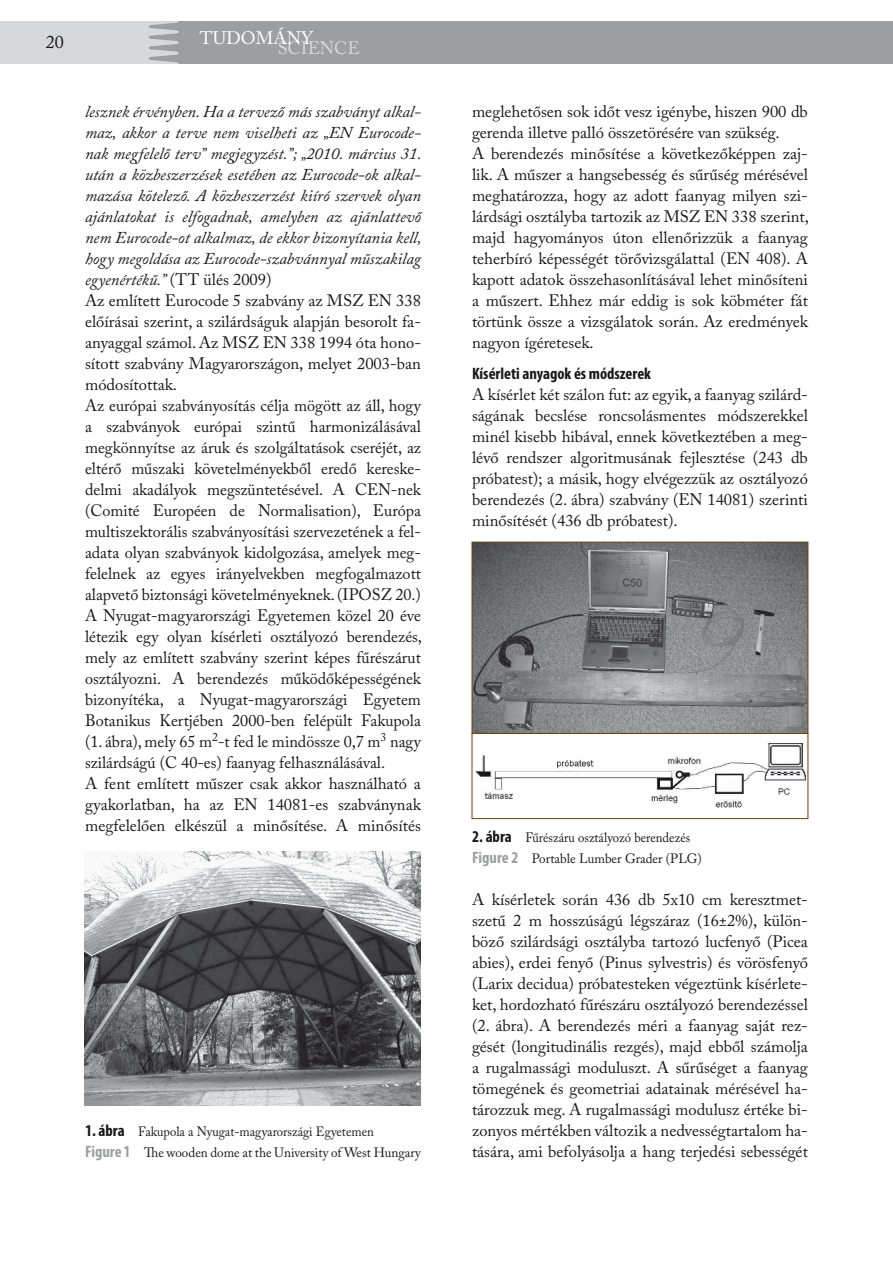
<style>
.page{position:relative;width:893px;height:1263px;background:#fff}
.page>*{position:absolute;margin:0;border:0;box-sizing:border-box;transform-origin:0 0}
.t1{font:18px "Adobe Caslon Pro";color:#fff}
.t2{font:18px "Adobe Caslon Pro";color:#1a171c}
.t3{font:16.5px/21px "Adobe Caslon Pro";color:#1a171c}
.t4{font:700 condensed 16.5px "Myriad Pro";color:#1a171c}
.t5{font:13.5px/21px "Adobe Caslon Pro";color:#1a171c;scale:.94 1}
.s1{font-style:italic}
.s2{font-family:"Myriad Pro";font-weight:700;font-stretch:condensed;font-size:16.5px}
.s3{font-family:"Myriad Pro";font-weight:700;font-stretch:condensed;font-size:16.5px;color:#9d9ea0}
</style>
<div class="page">
<div style="left:0;top:21px;width:893px;height:43px;background:#9d9ea0"></div>
<svg style="left:0;top:21px;width:179px;height:43px;background:#d2d3d4"></svg>
<img style="left:85px;top:851px;width:336px;height:254px">
<img style="left:474px;top:544px;width:332px;height:188px">
<div style="left:472px;top:542px;width:336px;height:192px;border:1px solid #694212"></div>
<img style="left:475px;top:742px;width:331px;height:66px">
<div style="left:472px;top:733px;width:336px;height:86px;border:1px solid #694212"></div>
<p class="t1" style="left:200px;top:28px;width:115px">TUDOMÁNY</p>
<p class="t2" style="left:46px;top:31px;width:19px">20</p>
<p class="t1" style="left:278px;top:37px;width:84px">SCIENCE</p>
<p class="t3" style="left:85px;top:101px;width:339px"><span class="s1">lesznek érvényben. Ha a tervező más szabványt alkal&shy;maz, akkor a terve nem viselheti az „EN Eurocode&shy;nak megfelelő terv” megjegyzést.”; „2010. március 31. után a közbeszerzések esetében az Eurocode-ok alkal&shy;mazása kötelező. A közbeszerzést kiíró szervek olyan ajánlatokat is elfogadnak, amelyben az ajánlattevő nem Eurocode-ot alkalmaz, de ekkor bizonyítania kell, hogy megoldása az Eurocode-szabvánnyal műszakilag egyenértékű.”</span> (TT ülés 2009)<br>Az említett Eurocode 5 szabvány az MSZ EN 338 előírásai szerint, a szilárdságuk alapján besorolt fa&shy;anyaggal számol. Az MSZ EN 338 1994 óta hono&shy;sított szabvány Magyarországon, melyet 2003-ban módosítottak.<br>Az európai szabványosítás célja mögött az áll, hogy a szabványok európai szintű harmonizálásával megkönnyítse az áruk és szolgáltatások cseréjét, az eltérő műszaki követelményekből eredő kereske&shy;delmi akadályok megszüntetésével. A CEN-nek (Comité Européen de Normalisation), Európa multiszektorális szabványosítási szervezetének a fel&shy;adata olyan szabványok kidolgozása, amelyek meg&shy;felelnek az egyes irányelvekben megfogalmazott alapvető biztonsági követelményeknek. (IPOSZ 20.)<br>A Nyugat-magyarországi Egyetemen közel 20 éve létezik egy olyan kísérleti osztályozó berendezés, mely az említett szabvány szerint képes fűrészárut osztályozni. A berendezés működőképességének bizonyítéka, a Nyugat-magyarországi Egyetem Botanikus Kertjében 2000-ben felépült Fakupola (1. ábra), mely 65 m<sup>2</sup>-t fed le mindössze 0,7 m<sup>3</sup> nagy szilárdságú (C 40-es) faanyag felhasználásával.<br>A fent említett műszer csak akkor használható a gyakorlatban, ha az EN 14081-es szabványnak megfelelően elkészül a minősítése. A minősítés</p>
<p class="t3" style="left:472px;top:101px;width:339px">meglehetősen sok időt vesz igénybe, hiszen 900 db gerenda illetve palló összetörésére van szükség.<br>A berendezés minősítése a következőképpen zaj&shy;lik. A műszer a hangsebesség és sűrűség mérésével meghatározza, hogy az adott faanyag milyen szi&shy;lárdsági osztályba tartozik az MSZ EN 338 szerint, majd hagyományos úton ellenőrizzük a faanyag teherbíró képességét törővizsgálattal (EN 408). A kapott adatok összehasonlításával lehet minősíteni a műszert. Ehhez már eddig is sok köbméter fát törtünk össze a vizsgálatok során. Az eredmények nagyon ígéretesek.</p>
<p class="t4" style="left:472px;top:364px;width:181px">Kísérleti anyagok és módszerek</p>
<p class="t3" style="left:472px;top:384px;width:337px;text-align:justify">A kísérlet két szálon fut: az egyik, a faanyag szilárd&shy;ságának becslése roncsolásmentes módszerekkel minél kisebb hibával, ennek következtében a meg&shy;lévő rendszer algoritmusának fejlesztése (243 db próbatest); a másik, hogy elvégezzük az osztályozó berendezés (2. ábra) szabvány (EN 14081) szerinti minősítését (436 db próbatest).</p>
<p class="t5" style="left:472px;top:826px;width:246px"><span class="s2">2. ábra</span> Fűrészáru osztályozó berendezés<br><span class="s3">Figure 2</span> Portable Lumber Grader (PLG)</p>
<p class="t3" style="left:472px;top:888px;width:337px;text-align:justify">A kísérletek során 436 db 5x10 cm keresztmet&shy;szetű 2 m hosszúságú légszáraz (16±2%), külön&shy;böző szilárdsági osztályba tartozó lucfenyő (Picea abies), erdei fenyő (Pinus sylvestris) és vörösfenyő (Larix decidua) próbatesteken végeztünk kísérlete&shy;ket, hordozható fűrészáru osztályozó berendezéssel (2. ábra). A berendezés méri a faanyag saját rez&shy;gését (longitudinális rezgés), majd ebből számolja a rugalmassági moduluszt. A sűrűséget a faanyag tömegének és geometriai adatainak mérésével ha&shy;tározzuk meg. A rugalmassági modulusz értéke bi&shy;zonyos mértékben változik a nedvességtartalom ha&shy;tására, ami befolyásolja a hang terjedési sebességét</p>
<p class="t5" style="left:85px;top:1120px;width:359px"><span class="s2">1. ábra</span> Fakupola a Nyugat-magyarországi Egyetemen<br><span class="s3">Figure 1</span> The wooden dome at the University of West Hungary</p>
</div>
